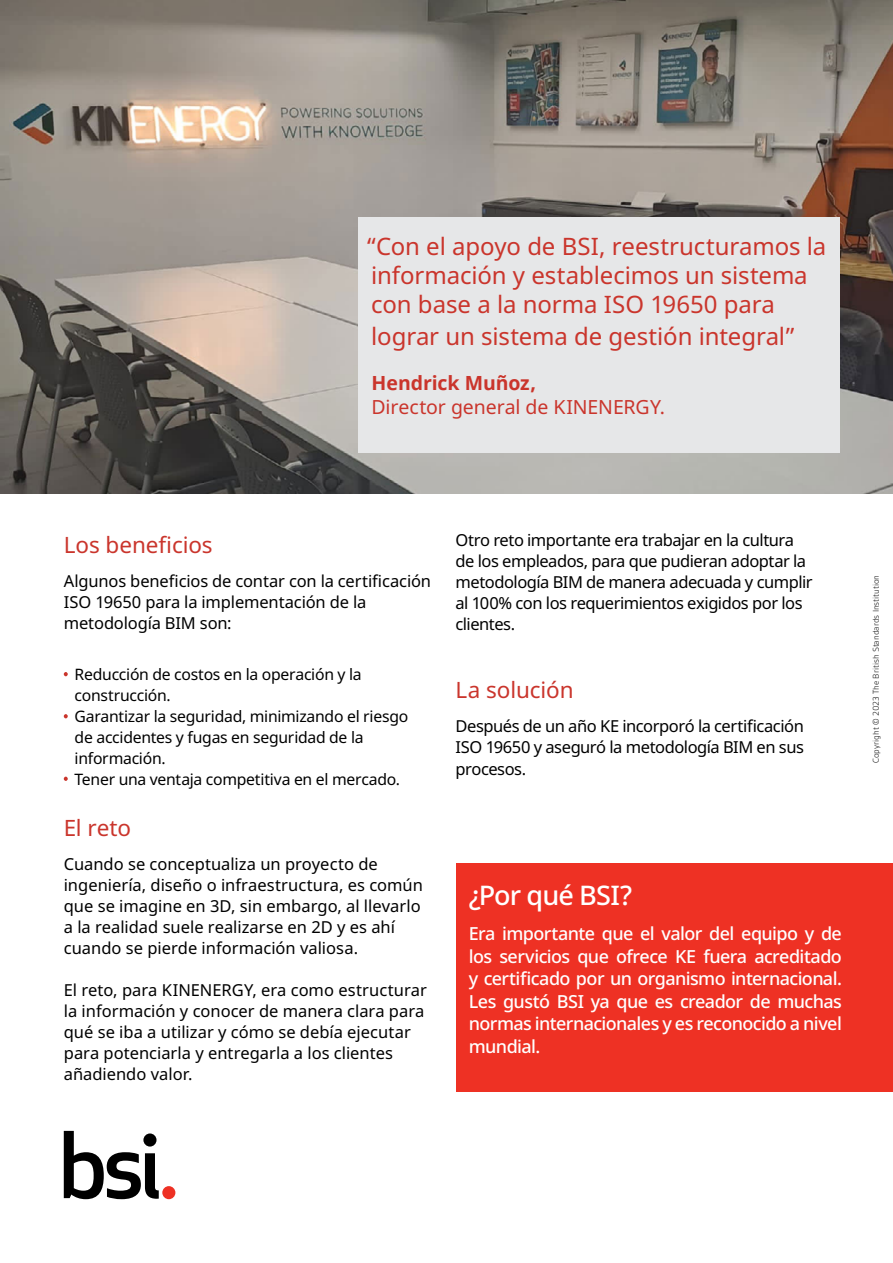
<style>
.page{position:relative;width:893px;height:1263px;background:#fff}
.page>*{position:absolute;margin:0;border:0;box-sizing:border-box;transform-origin:0 0}
.t1{font:500 27px "Noto Sans";letter-spacing:-.035em;color:#fff}
.t2{font:24px/28.8px "Noto Sans";letter-spacing:-.005em;color:#ca352c}
.t3{font:22.5px "Noto Sans";letter-spacing:-.005em;color:#ca352c}
.t4{font:19.5px "Noto Sans";letter-spacing:-.005em;color:#ca352c}
.t5{font:700 19.5px "Noto Sans";letter-spacing:-.005em;color:#ca352c}
.t6{font:500 18px/22.5px "Noto Sans";letter-spacing:-.035em;color:#fff;text-align:justify}
.t7{font:16.5px/21px "Noto Sans";letter-spacing:-.005em;color:#000}
.t8{font:16.5px/21px "Noto Sans";letter-spacing:-.03em;color:#000}
.t9{font:15.75px/21px "Noto Sans";letter-spacing:-.015em;color:#000}
.t10{font:300 9px "BSI Gesta";color:#000}
</style>
<div class="page">
<img style="left:0;top:0;width:893px;height:493px">
<div style="left:359px;top:217px;width:481px;height:235px;background:#e6e7e8"></div>
<div style="left:456px;top:863px;width:437px;height:229px;background:#ee3124"></div>
<svg style="left:64px;top:672px;width:4px;height:4px"></svg>
<svg style="left:64px;top:777px;width:4px;height:4px"></svg>
<svg style="left:64px;top:714px;width:4px;height:4px"></svg>
<svg style="left:64px;top:1131px;width:95px;height:68px"></svg>
<div style="left:162px;top:1186px;width:13px;height:13px;background:#ee3124;border-radius:50%"></div>
<h2 class="t2" style="left:367px;top:233px;width:461px">“Con el apoyo de BSI, reestructuramos la información y establecimos un sistema con base a la norma ISO 19650 para</h2>
<h2 class="t2" style="left:371px;top:323px;width:425px">lograr un sistema de gestión integral”</h2>
<p class="t5" style="left:372px;top:369px;width:166px">Hendrick Muñoz,</p>
<p class="t4" style="left:371px;top:396px;width:295px">Director general de KINENERGY.</p>
<h3 class="t3" style="left:64px;top:532px;width:150px">Los beneficios</h3>
<p class="t7" style="left:64px;top:570px;width:369px">Algunos beneficios de contar con la certificación<br>ISO 19650 para la implementación de la metodología BIM son:</p>
<p class="t9" style="left:75px;top:664px;width:335px">Reducción de costos en la operación y la construcción.<br>Garantizar la seguridad, minimizando el riesgo de accidentes y fugas en seguridad de la información.<br>Tener una ventaja competitiva en el mercado.</p>
<h3 class="t3" style="left:64px;top:815px;width:69px">El reto</h3>
<p class="t7" style="left:64px;top:854px;width:361px">Cuando se conceptualiza un proyecto de ingeniería, diseño o infraestructura, es común que se imagine en 3D, sin embargo, al llevarlo a la realidad suele realizarse en 2D y es ahí cuando se pierde información valiosa.</p>
<p class="t7" style="left:64px;top:980px;width:365px">El reto, para KINENERGY, era como estructurar la información y conocer de manera clara para qué se iba a utilizar y cómo se debía ejecutar para potenciarla y entregarla a los clientes añadiendo valor.</p>
<p class="t8" style="left:455px;top:530px;width:359px">Otro reto importante era trabajar en la cultura de los empleados, para que pudieran adoptar la metodología BIM de manera adecuada y cumplir al 100% con los requerimientos exigidos por los clientes.</p>
<h3 class="t3" style="left:455px;top:677px;width:120px">La solución</h3>
<p class="t8" style="left:455px;top:715px;width:350px">Después de un año KE incorporó la certificación<br>ISO 19650 y aseguró la metodología BIM en sus</p>
<p class="t8" style="left:455px;top:759px;width:72px">procesos.</p>
<h1 class="t1" style="left:469px;top:880px;width:165px">¿Por qué BSI?</h1>
<p class="t6" style="left:469px;top:923px;width:375px">Era importante que el valor del equipo y de los servicios que ofrece KE fuera acreditado y certificado por un organismo internacional.<br>Les gustó BSI ya que es creador de muchas normas internacionales y es reconocido a nivel mundial.</p>
<p class="t10" style="left:871px;top:763px;width:190px;rotate:-90deg">Copyright © 2023 The British Standards Institution</p>
</div>
